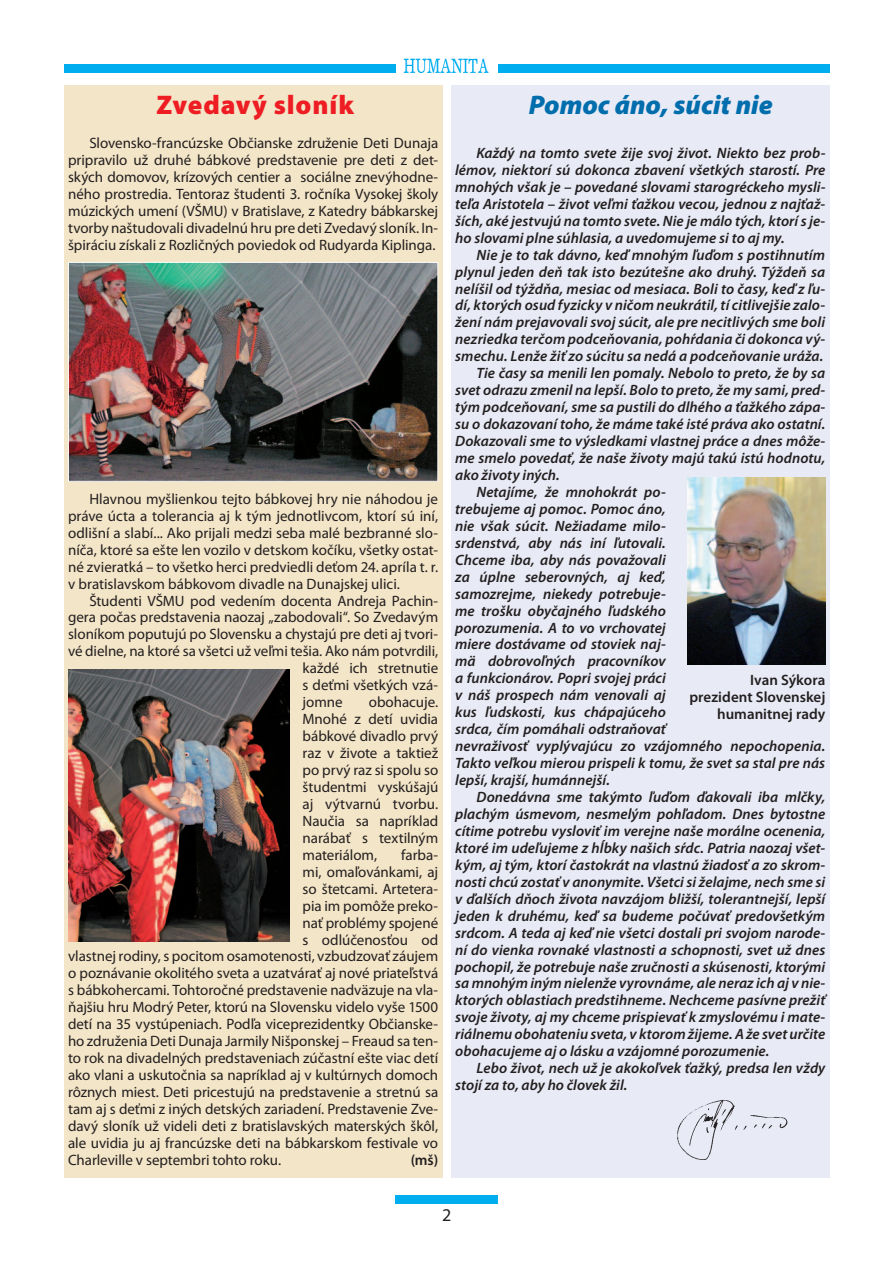
<style>
.page{position:relative;width:893px;height:1263px;background:#fff}
.page>*{position:absolute;margin:0;border:0;box-sizing:border-box;transform-origin:0 0}
.t1{font:italic 900 27px "Myriad Pro";color:#006dad}
.t2{font:900 27px "Myriad Pro";letter-spacing:.03em;color:#ee1d23}
.t3{font:18px "Myriad Pro";color:#231f20}
.t4{font:italic 600 15px/17px "Myriad Pro";color:#231f20;text-align:justify}
.t5{font:15px/17px "Myriad Pro";letter-spacing:-.005em;color:#231f20;text-align:justify}
.t6{font:600 15px/17px "Myriad Pro";color:#231f20;text-align:right}
</style>
<div class="page">
<div style="left:395px;top:1195px;width:102px;height:8px;background:#00aeef"></div>
<div style="left:64px;top:64px;width:331px;height:8px;background:#00aeef"></div>
<div style="left:497px;top:64px;width:332px;height:8px;background:#00aeef"></div>
<svg style="left:404px;top:59px;width:85px;height:14px"></svg>
<div style="left:451px;top:85px;width:378px;height:1093px;background:#e8eaf5"></div>
<div style="left:64px;top:85px;width:378px;height:1093px;background:#f3e5c7"></div>
<img style="left:687px;top:478px;width:138px;height:186px">
<img style="left:677px;top:1099px;width:111px;height:61px">
<img style="left:70px;top:264px;width:366px;height:216px">
<div style="left:68px;top:262px;width:370px;height:220px;border:1px solid #fff"></div>
<img style="left:68px;top:669px;width:222px;height:273px">
<h1 class="t2" style="left:156px;top:95px;width:199px">Zvedavý sloník</h1>
<p class="t5" style="left:68px;top:136px;width:372px;text-indent:21px">Slovensko-francúzske Občianske združenie Deti Dunaja pripravilo už druhé bábkové predstavenie pre deti z det&shy;ských domovov, krízových centier a sociálne znevýhodne&shy;ného prostredia. Tentoraz študenti 3. ročníka Vysokej školy múzických umení (VŠMU) v Bratislave, z Katedry bábkarskej tvorby naštudovali divadelnú hru pre deti Zvedavý sloník. In&shy;špiráciu získali z Rozličných poviedok od Rudyarda Kiplinga.</p>
<p class="t5" style="left:68px;top:492px;width:371px;text-indent:21px">Hlavnou myšlienkou tejto bábkovej hry nie náhodou je práve úcta a tolerancia aj k tým jednotlivcom, ktorí sú iní, odlišní a slabí... Ako prijali medzi seba malé bezbranné slo&shy;níča, ktoré sa ešte len vozilo v detskom kočíku, všetky ostat&shy;né zvieratká – to všetko herci predviedli deťom 24. apríla t. r. v bratislavskom bábkovom divadle na Dunajskej ulici.</p>
<p class="t5" style="left:89px;top:594px;width:350px">Študenti VŠMU pod vedením docenta Andreja Pachin-</p>
<p class="t5" style="left:68px;top:610px;width:371px">gera počas predstavenia naozaj „zabodovali“. So Zvedavým</p>
<p class="t5" style="left:68px;top:627px;width:371px">sloníkom poputujú po Slovensku a chystajú pre deti aj tvori-</p>
<p class="t5" style="left:68px;top:644px;width:372px">vé dielne, na ktoré sa všetci už veľmi tešia. Ako nám potvrdili,</p>
<p class="t5" style="left:302px;top:661px;width:137px">každé ich stretnutie</p>
<p class="t5" style="left:302px;top:678px;width:137px">s deťmi všetkých vzá-</p>
<p class="t5" style="left:302px;top:695px;width:42px">jomne</p>
<p class="t5" style="left:302px;top:695px;width:137px;text-indent:66px">obohacuje.<br>Mnohé z detí uvidia bábkové divadlo prvý raz v živote a taktiež po prvý raz si spolu so študentmi vyskúšajú aj výtvarnú tvorbu.<br>Naučia sa napríklad narábať s textilným materiálom,</p>
<p class="t5" style="left:401px;top:848px;width:38px">farba-</p>
<p class="t5" style="left:302px;top:865px;width:137px">mi, omaľovánkami, aj</p>
<p class="t5" style="left:302px;top:882px;width:137px">so štetcami. Artetera-</p>
<p class="t5" style="left:302px;top:899px;width:137px">pia im pomôže preko-</p>
<p class="t5" style="left:302px;top:916px;width:137px">nať problémy spojené</p>
<p class="t5" style="left:302px;top:933px;width:137px">s odlúčenosťou od</p>
<p class="t5" style="left:68px;top:949px;width:371px">vlastnej rodiny, s pocitom osamotenosti, vzbudzovať záujem</p>
<p class="t5" style="left:68px;top:966px;width:372px">o poznávanie okolitého sveta a uzatvárať aj nové priateľstvá</p>
<p class="t5" style="left:68px;top:983px;width:371px">s bábkohercami. Tohtoročné predstavenie nadväzuje na vla-</p>
<p class="t5" style="left:68px;top:1000px;width:371px">ňajšiu hru Modrý Peter, ktorú na Slovensku videlo vyše 1500</p>
<p class="t5" style="left:68px;top:1017px;width:371px">detí na 35 vystúpeniach. Podľa viceprezidentky Občianske-</p>
<p class="t5" style="left:68px;top:1034px;width:371px">ho združenia Deti Dunaja Jarmily Nišponskej – Freaud sa ten-</p>
<p class="t5" style="left:68px;top:1051px;width:371px">to rok na divadelných predstaveniach zúčastní ešte viac detí</p>
<p class="t5" style="left:68px;top:1068px;width:371px">ako vlani a uskutočnia sa napríklad aj v kultúrnych domoch</p>
<p class="t5" style="left:68px;top:1085px;width:371px">rôznych miest. Deti pricestujú na predstavenie a stretnú sa</p>
<p class="t5" style="left:68px;top:1102px;width:371px">tam aj s deťmi z iných detských zariadení. Predstavenie Zve-</p>
<p class="t5" style="left:68px;top:1119px;width:371px">davý sloník už videli deti z bratislavských materských škôl,</p>
<p class="t5" style="left:68px;top:1136px;width:371px">ale uvidia ju aj francúzske deti na bábkarskom festivale vo</p>
<p class="t5" style="left:68px;top:1153px;width:215px">Charleville v septembri tohto roku.</p>
<p class="t6" style="left:411px;top:1153px;width:29px">(mš)</p>
<h1 class="t1" style="left:529px;top:95px;width:246px">Pomoc áno, súcit nie</h1>
<p class="t4" style="left:455px;top:146px;width:371px;text-indent:21px">Každý na tomto svete žije svoj život. Niekto bez prob&shy;lémov, niektorí sú dokonca zbavení všetkých starostí. Pre mnohých však je – povedané slovami starogréckeho mysli&shy;teľa Aristotela – život veľmi ťažkou vecou, jednou z najťaž&shy;ších, aké jestvujú na tomto svete. Nie je málo tých, ktorí s je&shy;ho slovami plne súhlasia, a uvedomujeme si to aj my.</p>
<p class="t4" style="left:476px;top:248px;width:350px">Nie je to tak dávno, keď mnohým ľuďom s postihnutím</p>
<p class="t4" style="left:455px;top:265px;width:371px">plynul jeden deň tak isto bezútešne ako druhý. Týždeň sa</p>
<p class="t4" style="left:455px;top:282px;width:371px">nelíšil od týždňa, mesiac od mesiaca. Boli to časy, keď z ľu-</p>
<p class="t4" style="left:455px;top:298px;width:371px">dí, ktorých osud fyzicky v ničom neukrátil, tí citlivejšie zalo-</p>
<p class="t4" style="left:455px;top:315px;width:371px">žení nám prejavovali svoj súcit, ale pre necitlivých sme boli</p>
<p class="t4" style="left:455px;top:332px;width:371px">nezriedka terčom podceňovania, pohŕdania či dokonca vý-</p>
<p class="t4" style="left:455px;top:349px;width:370px">smechu. Lenže žiť zo súcitu sa nedá a podceňovanie uráža.</p>
<p class="t4" style="left:476px;top:366px;width:350px">Tie časy sa menili len pomaly. Nebolo to preto, že by sa</p>
<p class="t4" style="left:455px;top:383px;width:371px">svet odrazu zmenil na lepší. Bolo to preto, že my sami, pred-</p>
<p class="t4" style="left:455px;top:400px;width:371px">tým podceňovaní, sme sa pustili do dlhého a ťažkého zápa-</p>
<p class="t4" style="left:455px;top:417px;width:371px">su o dokazovaní toho, že máme také isté práva ako ostatní.</p>
<p class="t4" style="left:455px;top:434px;width:371px">Dokazovali sme to výsledkami vlastnej práce a dnes môže-</p>
<p class="t4" style="left:455px;top:451px;width:371px">me smelo povedať, že naše životy majú takú istú hodnotu,</p>
<p class="t4" style="left:455px;top:468px;width:106px">ako životy iných.</p>
<p class="t4" style="left:476px;top:485px;width:191px">Netajíme, že mnohokrát po-</p>
<p class="t4" style="left:455px;top:502px;width:212px">trebujeme aj pomoc. Pomoc áno,</p>
<p class="t4" style="left:455px;top:519px;width:212px">nie však súcit. Nežiadame milo-</p>
<p class="t4" style="left:455px;top:536px;width:212px">srdenstvá, aby nás iní ľutovali.</p>
<p class="t4" style="left:455px;top:553px;width:212px">Chceme iba, aby nás považovali</p>
<p class="t4" style="left:455px;top:570px;width:212px">za úplne seberovných, aj keď,</p>
<p class="t4" style="left:455px;top:587px;width:212px">samozrejme, niekedy potrebuje-</p>
<p class="t4" style="left:455px;top:604px;width:212px">me trošku obyčajného ľudského</p>
<p class="t4" style="left:455px;top:621px;width:212px">porozumenia. A to vo vrchovatej</p>
<p class="t4" style="left:455px;top:637px;width:212px">miere dostávame od stoviek naj-</p>
<p class="t4" style="left:455px;top:654px;width:212px">mä dobrovoľných pracovníkov</p>
<p class="t4" style="left:455px;top:671px;width:212px">a funkcionárov. Popri svojej práci</p>
<p class="t4" style="left:455px;top:688px;width:212px">v náš prospech nám venovali aj</p>
<p class="t4" style="left:455px;top:705px;width:212px">kus ľudskosti, kus chápajúceho</p>
<p class="t4" style="left:455px;top:722px;width:212px">srdca, čím pomáhali odstraňovať</p>
<p class="t4" style="left:455px;top:739px;width:371px">nevraživosť vyplývajúcu zo vzájomného nepochopenia.</p>
<p class="t4" style="left:455px;top:756px;width:371px">Takto veľkou mierou prispeli k tomu, že svet sa stal pre nás</p>
<p class="t4" style="left:455px;top:773px;width:156px">lepší, krajší, humánnejší.</p>
<p class="t4" style="left:476px;top:790px;width:350px">Donedávna sme takýmto ľuďom ďakovali iba mlčky,</p>
<p class="t4" style="left:455px;top:807px;width:371px">plachým úsmevom, nesmelým pohľadom. Dnes bytostne</p>
<p class="t4" style="left:455px;top:824px;width:371px">cítime potrebu vysloviť im verejne naše morálne ocenenia,</p>
<p class="t4" style="left:455px;top:841px;width:371px">ktoré im udeľujeme z hĺbky našich sŕdc. Patria naozaj všet-</p>
<p class="t4" style="left:455px;top:858px;width:371px">kým, aj tým, ktorí častokrát na vlastnú žiadosť a zo skrom-</p>
<p class="t4" style="left:455px;top:875px;width:371px">nosti chcú zostať v anonymite. Všetci si želajme, nech sme si</p>
<p class="t4" style="left:455px;top:892px;width:371px">v ďalších dňoch života navzájom bližší, tolerantnejší, lepší</p>
<p class="t4" style="left:455px;top:909px;width:371px">jeden k druhému, keď sa budeme počúvať predovšetkým</p>
<p class="t4" style="left:455px;top:926px;width:371px">srdcom. A teda aj keď nie všetci dostali pri svojom narode-</p>
<p class="t4" style="left:455px;top:943px;width:371px">ní do vienka rovnaké vlastnosti a schopnosti, svet už dnes</p>
<p class="t4" style="left:455px;top:960px;width:371px">pochopil, že potrebuje naše zručnosti a skúsenosti, ktorými</p>
<p class="t4" style="left:455px;top:976px;width:371px">sa mnohým iným nielenže vyrovnáme, ale neraz ich aj v nie-</p>
<p class="t4" style="left:455px;top:993px;width:371px">ktorých oblastiach predstihneme. Nechceme pasívne prežiť</p>
<p class="t4" style="left:455px;top:1010px;width:371px">svoje životy, aj my chceme prispievať k zmyslovému i mate-</p>
<p class="t4" style="left:455px;top:1027px;width:371px">riálnemu obohateniu sveta, v ktorom žijeme. A že svet určite</p>
<p class="t4" style="left:455px;top:1044px;width:316px">obohacujeme aj o lásku a vzájomné porozumenie.</p>
<p class="t4" style="left:476px;top:1061px;width:350px">Lebo život, nech už je akokoľvek ťažký, predsa len vždy</p>
<p class="t4" style="left:455px;top:1078px;width:174px">stojí za to, aby ho človek žil.</p>
<p class="t6" style="left:689px;top:673px;width:138px">Ivan Sýkora prezident Slovenskej humanitnej rady</p>
<p class="t3" style="left:442px;top:1208px;width:11px">2</p>
</div>
